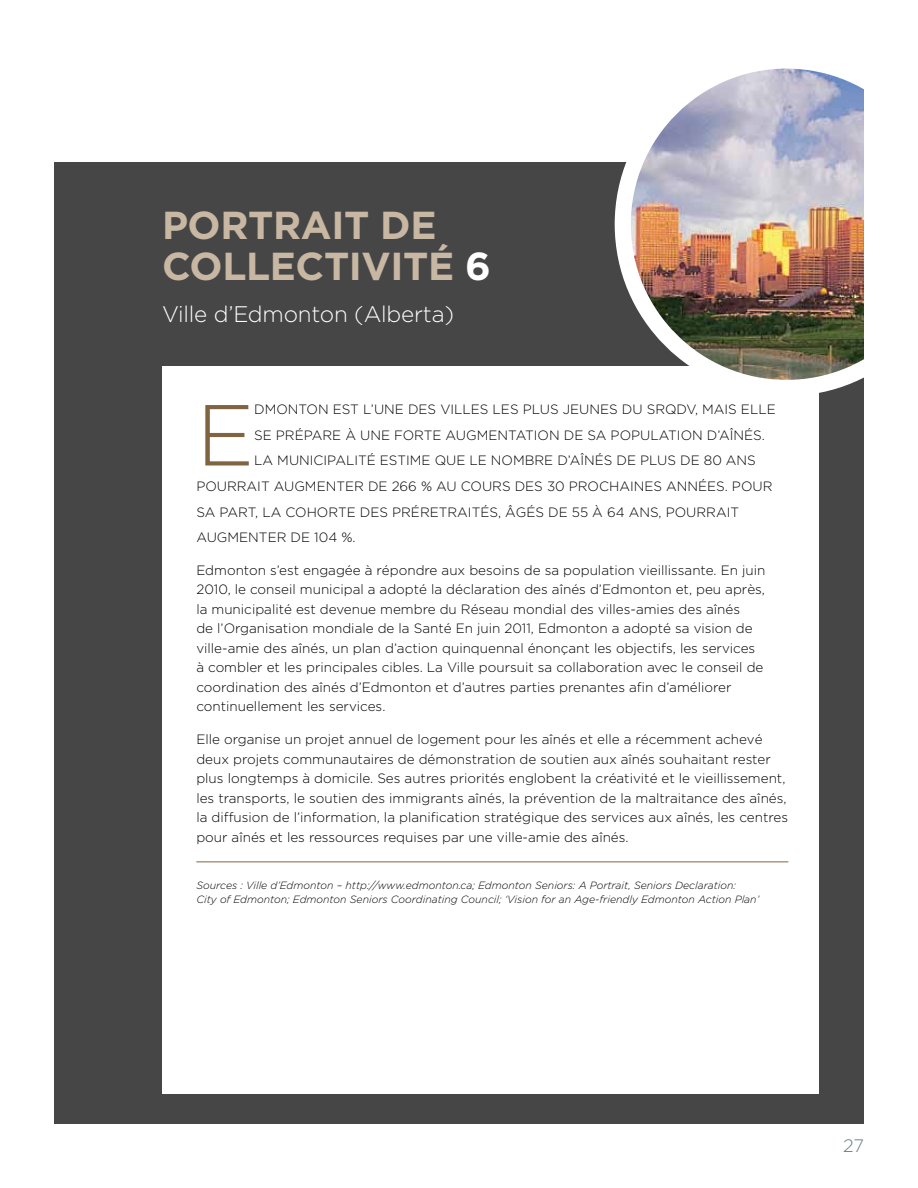
<style>
.page{position:relative;width:918px;height:1188px;background:#fff}
.page>*{position:absolute;margin:0;border:0;box-sizing:border-box;transform-origin:0 0}
.t1{font:300 86.4px "Gotham";color:#806442}
.t2{font:700 39px/40.5px "Gotham";letter-spacing:-.01em;color:#c8b7a2}
.t3{font:300 22.5px "Gotham";letter-spacing:-.01em;color:#fff}
.t4{font:300 18px "Gotham";color:#687c85}
.t5{font:300 13.5px/19.5px "Gotham";color:#000}
.t6{font:italic 300 10.5px/13.5px "Gotham";color:#000}
.s1{color:#fff}
</style>
<div class="page">
<div style="left:54px;top:162px;width:810px;height:961px;background:#464647"></div>
<div style="left:163px;top:366px;width:656px;height:728px;background:#fff"></div>
<img style="left:615px;top:68px;width:249px;height:325px">
<hr style="left:196px;top:861px;width:592px;height:1px;background:#806442">
<h2 class="t2" style="left:162px;top:204px;width:330px">PORTRAIT DE<br>COLLECTIVITÉ <span class="s1">6</span></h2>
<h3 class="t3" style="left:162px;top:302px;width:294px">Ville d’Edmonton (Alberta)</h3>
<h1 class="t1" style="left:196px;top:388px;width:59px">E</h1>
<p class="t5" style="left:254px;top:400px;width:12px">dmonton</p>
<p class="t5" style="left:333px;top:400px;width:10px">est</p>
<p class="t5" style="left:363px;top:400px;width:55px">l’une des</p>
<p class="t5" style="left:440px;top:400px;width:9px">villes</p>
<p class="t5" style="left:493px;top:400px;width:9px">les</p>
<p class="t5" style="left:523px;top:400px;width:77px">plus jeunes</p>
<p class="t5" style="left:622px;top:400px;width:90px">du SRQDV, mais</p>
<p class="t5" style="left:741px;top:400px;width:10px">elle</p>
<p class="t5" style="left:254px;top:425px;width:32px">se prépare</p>
<p class="t5" style="left:345px;top:425px;width:59px">à une forte</p>
<p class="t5" style="left:446px;top:425px;width:31px">augmentation</p>
<p class="t5" style="left:564px;top:425px;width:57px">desapop</p>
<p class="t5" style="left:640px;top:425px;width:20px">ulation</p>
<p class="t5" style="left:707px;top:425px;width:37px">d’aînés</p>
<p class="t5" style="left:762px;top:425px;width:5px">.</p>
<p class="t5" style="left:254px;top:451px;width:54px">La municipalité</p>
<p class="t5" style="left:380px;top:451px;width:10px">estime</p>
<p class="t5" style="left:435px;top:451px;width:68px">que le nombre</p>
<p class="t5" style="left:557px;top:451px;width:37px">d’aînés</p>
<p class="t5" style="left:617px;top:451px;width:120px">de plusde 80 ans</p>
<p class="t5" style="left:196px;top:476px;width:40px">pourrait</p>
<p class="t5" style="left:274px;top:476px;width:32px">augmenter</p>
<p class="t5" style="left:368px;top:476px;width:157px">de 266 % au cours des</p>
<p class="t5" style="left:547px;top:476px;width:32px">30 prochaines</p>
<p class="t5" style="left:666px;top:476px;width:11px">années</p>
<p class="t5" style="left:725px;top:476px;width:45px">. Pour</p>
<p class="t5" style="left:196px;top:502px;width:33px">sa part</p>
<p class="t5" style="left:255px;top:502px;width:42px">, la cohorte</p>
<p class="t5" style="left:360px;top:502px;width:10px">des</p>
<p class="t5" style="left:392px;top:502px;width:10px">préretraités</p>
<p class="t5" style="left:498px;top:502px;width:28px">, âgés</p>
<p class="t5" style="left:548px;top:502px;width:91px">de 55 à 64 ans</p>
<p class="t5" style="left:659px;top:502px;width:48px">, pourrait</p>
<p class="t5" style="left:196px;top:527px;width:32px">augmenter</p>
<p class="t5" style="left:291px;top:527px;width:67px">de 104 %.</p>
<p class="t5" style="left:196px;top:560px;width:570px">Edmonton s’est engagée à répondre aux besoins de sa population vieillissante. En juin 2010, le conseil municipal a adopté la déclaration des aînés d’Edmonton et, peu après, la municipalité est devenue membre du Réseau mondial des villes-amies des aînés<br>de l’Organisation mondiale de la Santé En juin 2011, Edmonton a adopté sa vision de ville-amie des aînés, un plan d’action quinquennal énonçant les objectifs, les services à combler et les principales cibles. La Ville poursuit sa collaboration avec le conseil de coordination des aînés d’Edmonton et d’autres parties prenantes afin d’améliorer continuellement les services.</p>
<p class="t5" style="left:196px;top:730px;width:593px">Elle organise un projet annuel de logement pour les aînés et elle a récemment achevé deux projets communautaires de démonstration de soutien aux aînés souhaitant rester plus longtemps à domicile. Ses autres priorités englobent la créativité et le vieillissement, les transports, le soutien des immigrants aînés, la prévention de la maltraitance des aînés, la diffusion de l’information, la planification stratégique des services aux aînés, les centres pour aînés et les ressources requises par une ville-amie des aînés.</p>
<p class="t6" style="left:196px;top:879px;width:564px">Sources : Ville d’Edmonton – http://www.edmonton.ca; Edmonton Seniors: A Portrait, Seniors Declaration:<br>City of Edmonton; Edmonton Seniors Coordinating Council; ‘Vision for an Age-friendly Edmonton Action Plan’</p>
<h3 class="t4" style="left:843px;top:1135px;width:22px">27</h3>
</div>
